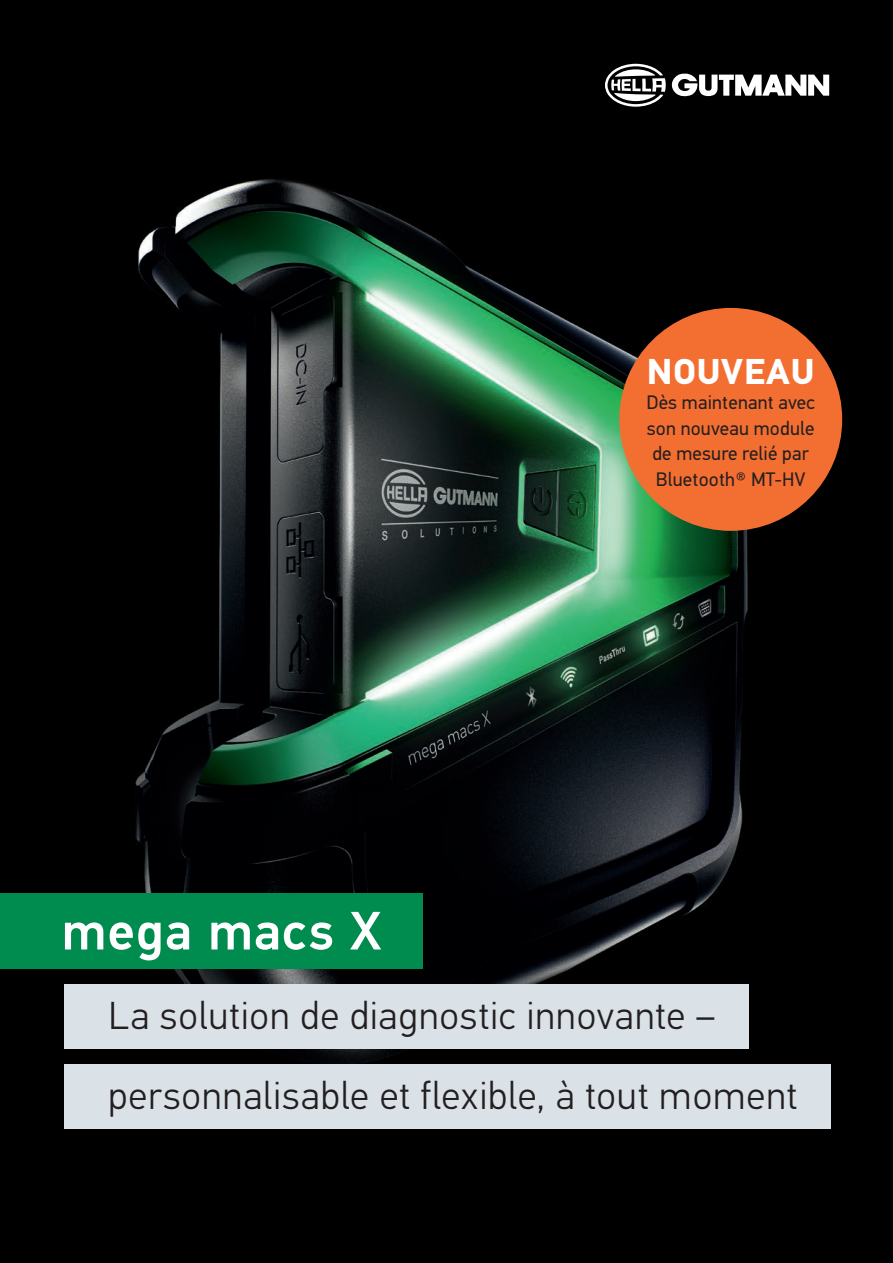
<style>
.page{position:relative;width:893px;height:1263px;background:#fff}
.page>*{position:absolute;margin:0;border:0;box-sizing:border-box;transform-origin:0 0}
.t1{font:500 54px "Hella DIN Universal";letter-spacing:.02em;color:#fff}
.t2{font:300 39px/79.8px "Hella DIN Universal";letter-spacing:.02em;color:#231f20}
.t3{font:700 36px "Hella DIN Universal";letter-spacing:.025em;color:#fff}
.t4{font:19.5px/25.5px "Hella DIN Universal";letter-spacing:.01em;color:#231f20;text-align:center}
</style>
<div class="page">
<img style="left:0;top:0;width:893px;height:1263px">
<div style="left:619px;top:308px;width:223px;height:223px;background:#f36e31;border-radius:50%"></div>
<div style="left:0;top:893px;width:422px;height:75px;background:#008c4e"></div>
<div style="left:64px;top:984px;width:684px;height:64px;background:#dae1e7"></div>
<div style="left:64px;top:1064px;width:766px;height:64px;background:#dae1e7"></div>
<svg style="left:605px;top:64px;width:224px;height:43px"></svg>
<h1 class="t1" style="left:62px;top:897px;width:321px">mega macs X</h1>
<p class="t3" style="left:647px;top:348px;width:169px">NOUVEAU</p>
<p class="t4" style="left:646px;top:391px;width:170px">Dès maintenant avec son nouveau module de mesure relié par<br>Bluetooth® MT-HV</p>
<p class="t2" style="left:108px;top:978px;width:690px">La solution de diagnostic innovante – personnalisable et flexible, à tout moment</p>
</div>
